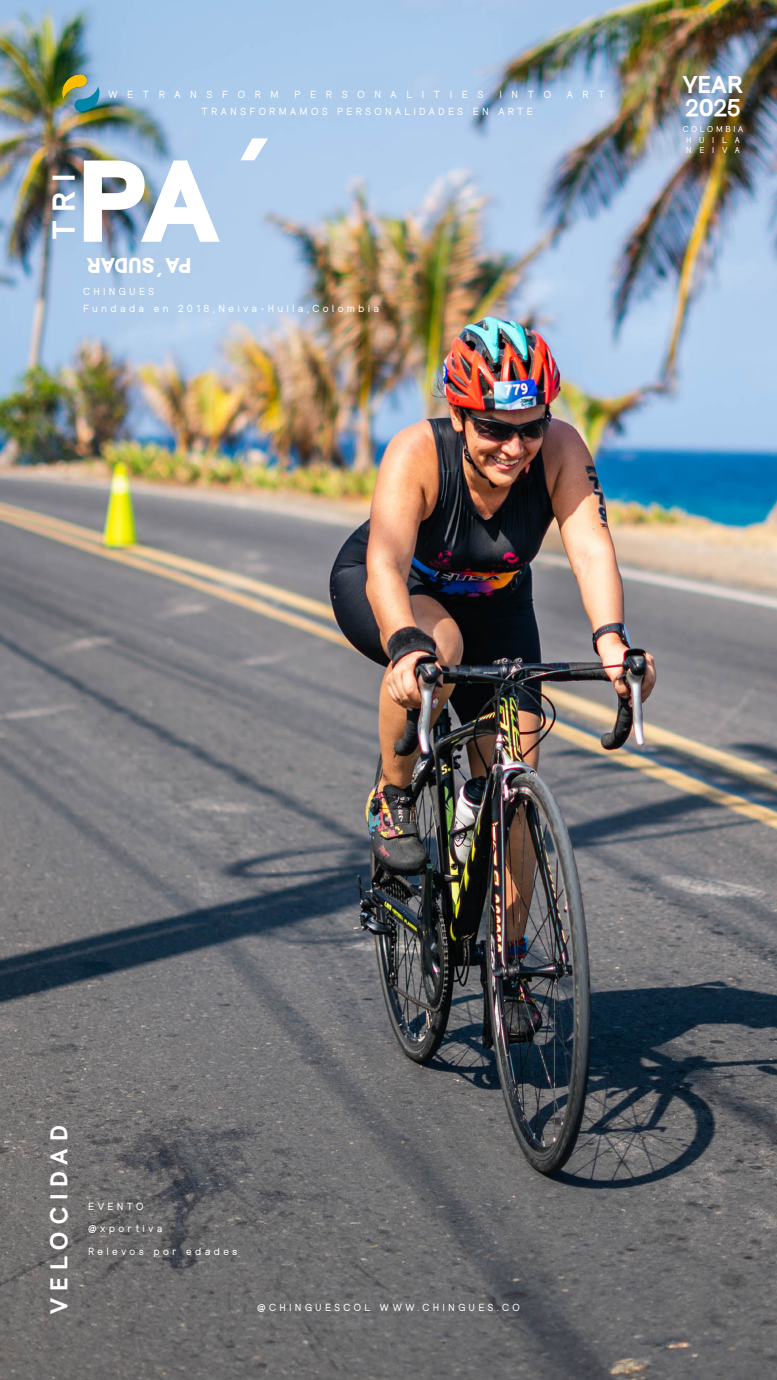
<style>
.page{position:relative;width:777px;height:1380px;background:#fff}
.page>*{position:absolute;margin:0;border:0;box-sizing:border-box;transform-origin:0 0}
.t1{font:800 119.38px "Rovelle Uno";color:#fff}
.t2{font:700 32.5px "Rovelle Uno";color:#fff}
.t3{font:700 25px "Rovelle Uno";letter-spacing:.265em;color:#fff}
.t4{font:700 25px/23.1px "Rovelle Uno";color:#fff}
.t5{font:800 21.88px "Rovelle Uno";color:#fff}
.t6{font:10.62px/22.5px "Rovelle Uno";letter-spacing:.31em;color:#fff}
.t7{font:8.75px/10.5px "Rovelle Uno";letter-spacing:.835em;color:#fff;text-align:center}
</style>
<div class="page">
<img style="left:0;top:0;width:776px;height:1380px">
<img style="left:58px;top:69px;width:47px;height:49px">
<p class="t6" style="left:108px;top:83px;width:172px">W E T R A N S F O R M</p>
<p class="t6" style="left:294px;top:83px;width:190px">P E R S O N A L I T I E S</p>
<p class="t6" style="left:499px;top:83px;width:53px">I N T O</p>
<p class="t6" style="left:566px;top:83px;width:39px">A R T</p>
<p class="t6" style="left:201px;top:100px;width:332px">TRANSFORMAMOS PERSONALIDADES EN ARTE</p>
<h2 class="t2" style="left:44px;top:239px;width:67px;rotate:-90deg">TRI</h2>
<h1 class="t1" style="left:77px;top:129px;width:202px">PA´</h1>
<h3 class="t5" style="left:191px;top:279px;width:107px;rotate:-180deg">PA´SUDAR</h3>
<p class="t6" style="left:83px;top:282px;width:297px;line-height:17.3px">CHINGUES<br>Fundada en 2018,Neiva-Huila,Colombia</p>
<h3 class="t4" style="left:682px;top:73px;width:62px">YEAR<br>2025</h3>
<p class="t7" style="left:682px;top:124px;width:62px">COLOMBIA<br>HUILA<br>NEIVA</p>
<h3 class="t3" style="left:44px;top:1314px;width:189px;rotate:-90deg">VELOCIDAD</h3>
<p class="t6" style="left:88px;top:1195px;width:57px">EVENTO</p>
<p class="t6" style="left:88px;top:1217px;width:151px">@xportiva<br>Relevos por edades</p>
<p class="t6" style="left:257px;top:1296px;width:264px">@CHINGUESCOL WWW.CHINGUES.CO</p>
</div>
